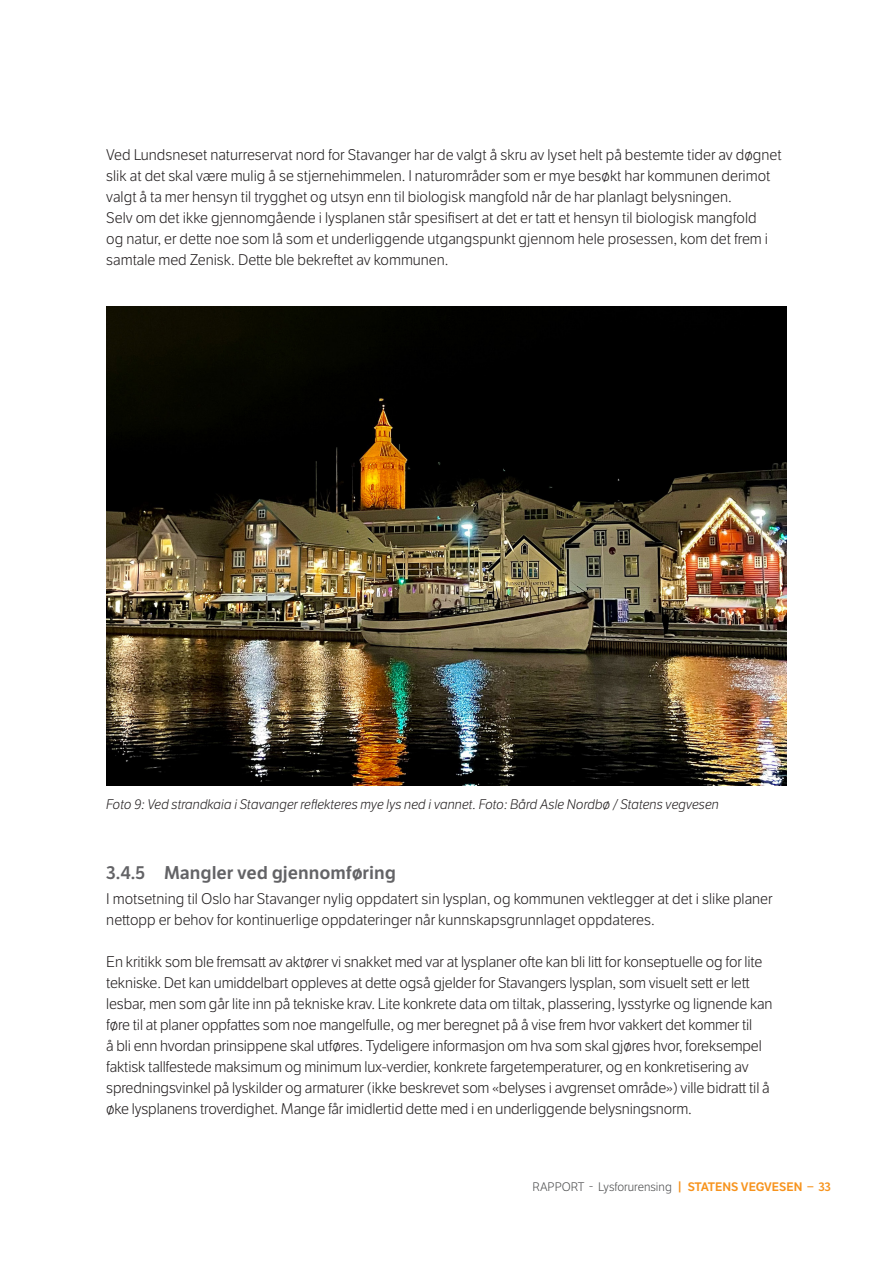
<style>
.page{position:relative;width:893px;height:1263px;background:#fff}
.page>*{position:absolute;margin:0;border:0;box-sizing:border-box;transform-origin:0 0}
.t1{font:18px "LFT Etica SB";color:#636366}
.Avsnitt{font:300 15px/21px "LFT Etica";letter-spacing:-.01em;color:#231f20}
.Bildetekst{font:italic 300 13.5px "LFT Etica";color:#231f20}
.t2{font:300 12px "LFT Etica";color:#4b4c4d}
.s1{font-family:"LFT Etica SB";font-weight:400;color:#f7931d}
</style>
<div class="page">
<img style="left:106px;top:307px;width:681px;height:478px">
<p class="Avsnitt" style="left:106px;top:144px;width:677px">Ved Lundsneset naturreservat nord for Stavanger har de valgt å skru av lyset helt på bestemte tider av døgnet slik at det skal være mulig å se stjernehimmelen. I naturområder som er mye besøkt har kommunen derimot valgt å ta mer hensyn til trygghet og utsyn enn til biologisk mangfold når de har planlagt belysningen.</p>
<p class="Avsnitt" style="left:106px;top:207px;width:663px">Selv om det ikke gjennomgående i lysplanen står spesifisert at det er tatt et hensyn til biologisk mangfold og natur, er dette noe som lå som et underliggende utgangspunkt gjennom hele prosessen, kom det frem i samtale med Zenisk. Dette ble bekreftet av kommunen.</p>
<p class="Bildetekst" style="left:106px;top:797px;width:614px">Foto 9: Ved strandkaia i Stavanger reflekteres mye lys ned i vannet. Foto: Bård Asle Nordbø / Statens vegvesen</p>
<h3 class="t1" style="left:106px;top:861px;width:291px">3.4.5 Mangler ved gjennomføring</h3>
<p class="Avsnitt" style="left:106px;top:889px;width:668px">I motsetning til Oslo har Stavanger nylig oppdatert sin lysplan, og kommunen vektlegger at det i slike planer nettopp er behov for kontinuerlige oppdateringer når kunnskapsgrunnlaget oppdateres.</p>
<p class="Avsnitt" style="left:106px;top:952px;width:668px">En kritikk som ble fremsatt av aktører vi snakket med var at lysplaner ofte kan bli litt for konseptuelle og for lite tekniske. Det kan umiddelbart oppleves at dette også gjelder for Stavangers lysplan, som visuelt sett er lett lesbar, men som går lite inn på tekniske krav. Lite konkrete data om tiltak, plassering, lysstyrke og lignende kan føre til at planer oppfattes som noe mangelfulle, og mer beregnet på å vise frem hvor vakkert det kommer til<br>å bli enn hvordan prinsippene skal utføres. Tydeligere informasjon om hva som skal gjøres hvor, foreksempel faktisk tallfestede maksimum og minimum lux-verdier, konkrete fargetemperaturer, og en konkretisering av spredningsvinkel på lyskilder og armaturer (ikke beskrevet som «belyses i avgrenset område») ville bidratt til å øke lysplanens troverdighet. Mange får imidlertid dette med i en underliggende belysningsnorm.</p>
<p class="t2" style="left:533px;top:1180px;width:300px">RAPPORT - Lysforurensing <span class="s1">| STATENS VEGVESEN – 33</span></p>
</div>
